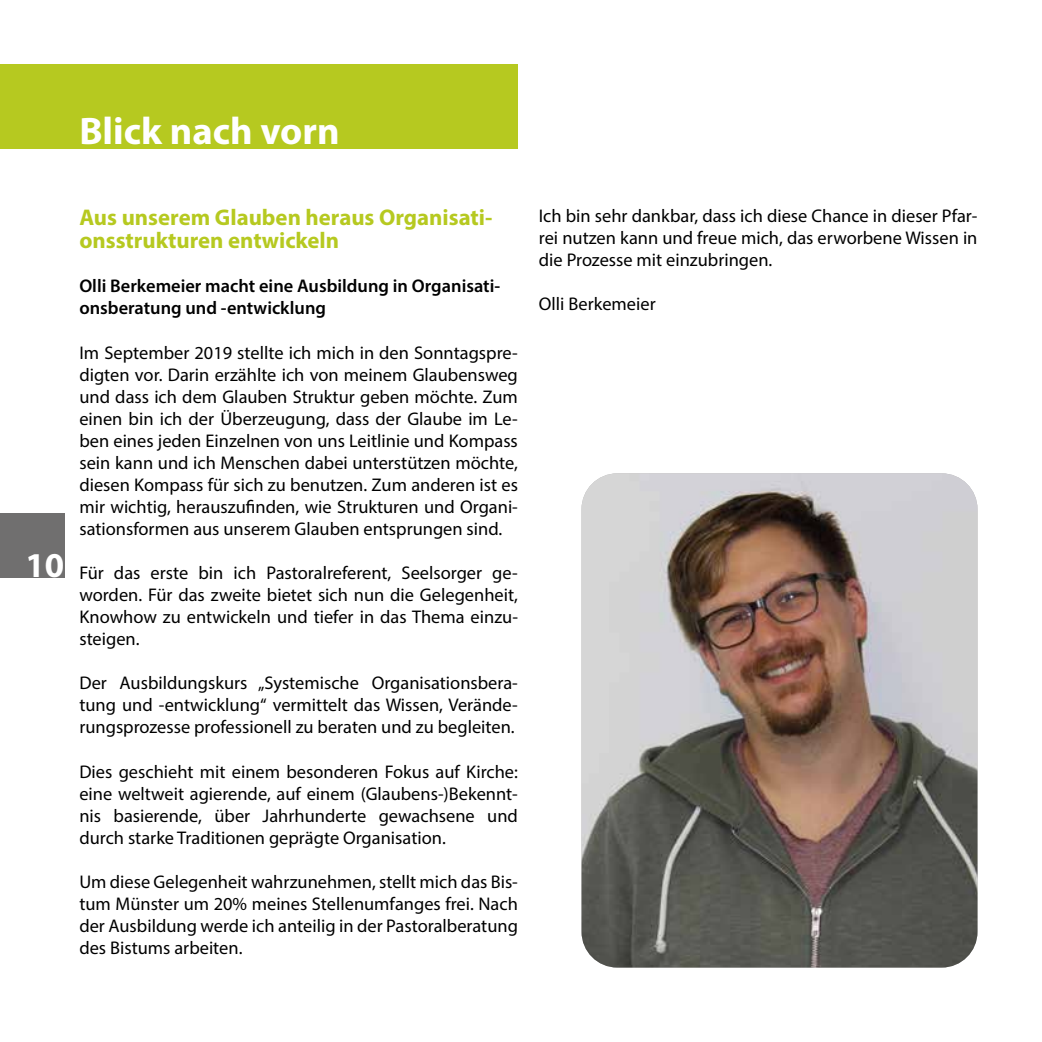
<style>
.page{position:relative;width:1042px;height:1042px;background:#fff}
.page>*{position:absolute;margin:0;border:0;box-sizing:border-box;transform-origin:0 0}
.t1{font:700 38.5px "Myriad Pro";color:#fff}
.t2{font:700 35px "Myriad Pro";color:#fff}
.t3{font:700 22.75px/22.8px "Myriad Pro";color:#b6c920}
.t4{font:18.38px/22.1px "Myriad Pro";color:#000;text-align:justify}
.t5{font:600 18.38px/22.1px "Myriad Pro";color:#000}
</style>
<div class="page">
<div style="left:0;top:513px;width:64px;height:65px;background:#706f6f"></div>
<div style="left:0;top:64px;width:518px;height:85px;background:#b6c920"></div>
<img style="left:581px;top:473px;width:396px;height:494px">
<h1 class="t1" style="left:79px;top:106px;width:262px">Blick nach vorn</h1>
<h2 class="t2" style="left:25px;top:542px;width:40px">10</h2>
<p class="t3" style="left:79px;top:206px;width:414px">Aus unserem Glauben heraus Organisati&shy;onsstrukturen entwickeln</p>
<p class="t5" style="left:79px;top:275px;width:422px">Olli Berkemeier macht eine Ausbildung in Organisati&shy;onsberatung und -entwicklung</p>
<p class="t4" style="left:79px;top:341px;width:440px">Im September 2019 stellte ich mich in den Sonntagspre&shy;digten vor. Darin erzählte ich von meinem Glaubensweg und dass ich dem Glauben Struktur geben möchte. Zum einen bin ich der Überzeugung, dass der Glaube im Le&shy;ben eines jeden Einzelnen von uns Leitlinie und Kompass sein kann und ich Menschen dabei unterstützen möchte, diesen Kompass für sich zu benutzen. Zum anderen ist es mir wichtig, herauszufinden, wie Strukturen und Organi&shy;sationsformen aus unserem Glauben entsprungen sind.</p>
<p class="t4" style="left:79px;top:561px;width:440px">Für das erste bin ich Pastoralreferent, Seelsorger ge&shy;worden. Für das zweite bietet sich nun die Gelegenheit, Knowhow zu entwickeln und tiefer in das Thema einzu&shy;steigen.</p>
<p class="t4" style="left:79px;top:672px;width:440px">Der Ausbildungskurs „Systemische Organisationsbera&shy;tung und -entwicklung“ vermittelt das Wissen, Verände&shy;rungsprozesse professionell zu beraten und zu begleiten.</p>
<p class="t4" style="left:79px;top:760px;width:440px">Dies geschieht mit einem besonderen Fokus auf Kirche: eine weltweit agierende, auf einem (Glaubens-)Bekennt&shy;nis basierende, über Jahrhunderte gewachsene und durch starke Traditionen geprägte Organisation.</p>
<p class="t4" style="left:79px;top:870px;width:440px">Um diese Gelegenheit wahrzunehmen, stellt mich das Bis&shy;tum Münster um 20% meines Stellenumfanges frei. Nach der Ausbildung werde ich anteilig in der Pastoralberatung des Bistums arbeiten.</p>
<p class="t4" style="left:539px;top:205px;width:440px">Ich bin sehr dankbar, dass ich diese Chance in dieser Pfar&shy;rei nutzen kann und freue mich, das erworbene Wissen in die Prozesse mit einzubringen.</p>
<p class="t4" style="left:539px;top:293px;width:118px">Olli Berkemeier</p>
</div>
